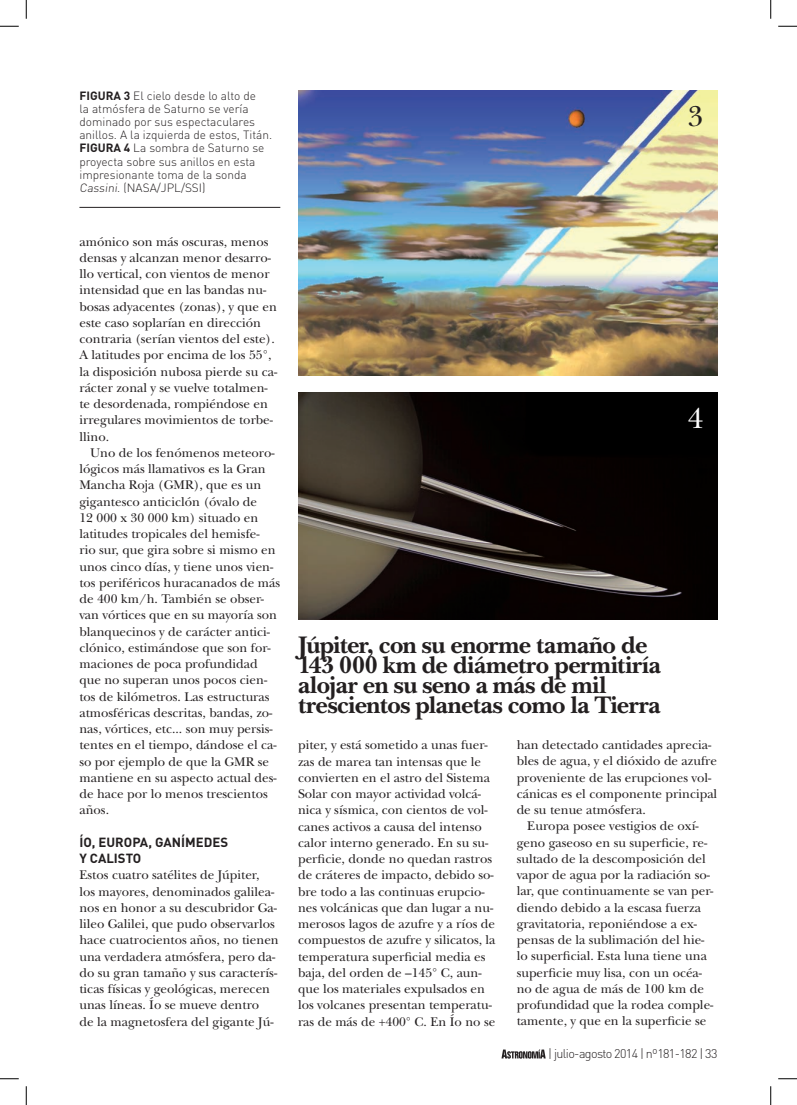
<style>
.page{position:relative;width:797px;height:1105px;background:#fff}
.page>*{position:absolute;margin:0;border:0;box-sizing:border-box;transform-origin:0 0}
.t1{font:30px "New Baskerville Std";color:#231f20}
.t2{font:30px "New Baskerville Std";color:#fff}
.t3{font:700 25px/20px "New Baskerville Std";letter-spacing:-.025em;color:#231f20}
.t4{font:13.12px/16.2px "New Baskerville Std";color:#231f20}
.t5{font:700 13.12px/16.2px "DIN";color:#231f20}
.t6{font:300 12.5px "DIN";letter-spacing:-.05em;color:#231f20}
.t7{font:300 11.88px/13.1px "DIN";color:#231f20}
.s1{font-weight:700}
</style>
<div class="page">
<svg style="left:501px;top:1049px;width:44px;height:9px"></svg>
<hr style="left:79px;top:207px;width:201px;height:1px;background:#231f20">
<img style="left:298px;top:90px;width:419px;height:285px">
<img style="left:298px;top:392px;width:419px;height:228px">
<svg style="left:0;top:25px;width:19px;height:2px"></svg>
<svg style="left:778px;top:25px;width:19px;height:2px"></svg>
<svg style="left:0;top:1078px;width:19px;height:1px"></svg>
<svg style="left:778px;top:1078px;width:19px;height:1px"></svg>
<svg style="left:25px;top:0;width:2px;height:19px"></svg>
<svg style="left:25px;top:1086px;width:2px;height:19px"></svg>
<svg style="left:770px;top:0;width:1px;height:19px"></svg>
<svg style="left:770px;top:1086px;width:1px;height:19px"></svg>
<p class="t7" style="left:79px;top:89px;width:194px"><span class="s1">FIGURA 3</span> El cielo desde lo alto de<br>la atmósfera de Saturno se vería dominado por sus espectaculares anillos. A la izquierda de estos, Titán.<br><span class="s1">FIGURA 4</span> La sombra de Saturno se proyecta sobre sus anillos en esta impresionante toma de la sonda<br>Cassini. (NASA/JPL/SSI)</p>
<h1 class="t1" style="left:687px;top:98px;width:17px">3</h1>
<p class="t4" style="left:79px;top:233px;width:199px">amónico son más oscuras, menos densas y alcanzan menor desarro&shy;llo vertical, con vientos de menor intensidad que en las bandas nu&shy;bosas adyacentes (zonas), y que en este caso soplarían en dirección contraria (serían vientos del este).<br>A latitudes por encima de los 55°, la disposición nubosa pierde su ca&shy;rácter zonal y se vuelve totalmen&shy;te desordenada, rompiéndose en irregulares movimientos de torbe&shy;llino.</p>
<p class="t4" style="left:79px;top:444px;width:202px;text-indent:11px">Uno de los fenómenos meteoro&shy;lógicos más llamativos es la Gran<br>Mancha Roja (GMR), que es un gigantesco anticiclón (óvalo de<br>12 000 x 30 000 km) situado en latitudes tropicales del hemisfe-<br>rio sur, que gira sobre si mismo en unos cinco días, y tiene unos vien&shy;tos periféricos huracanados de más de 400 km/h. También se obser&shy;van vórtices que en su mayoría son blanquecinos y de carácter antici&shy;clónico, estimándose que son for&shy;maciones de poca profundidad que no superan unos pocos cien&shy;tos de kilómetros. Las estructuras atmosféricas descritas, bandas, zo&shy;nas, vórtices, etc... son muy persis&shy;tentes en el tiempo, dándose el ca&shy;so por ejemplo de que la GMR se mantiene en su aspecto actual des&shy;de hace por lo menos trescientos años.</p>
<p class="t5" style="left:79px;top:833px;width:150px">ÍO, EUROPA, GANÍMEDES<br>Y CALISTO</p>
<p class="t4" style="left:79px;top:867px;width:201px">Estos cuatro satélites de Júpiter,<br>los mayores, denominados galilea&shy;nos en honor a su descubridor Ga&shy;lileo Galilei, que pudo observarlos hace cuatrocientos años, no tienen una verdadera atmósfera, pero da&shy;do su gran tamaño y sus caracterís&shy;ticas físicas y geológicas, merecen unas líneas. Ío se mueve dentro<br>de la magnetosfera del gigante Jú-</p>
<h1 class="t2" style="left:687px;top:401px;width:17px">4</h1>
<h2 class="t3" style="left:298px;top:635px;width:364px">Júpiter, con su enorme tamaño de<br>143 000 km de diámetro permitiría alojar en su seno a más de mil trescientos planetas como la Tierra</h2>
<p class="t4" style="left:298px;top:737px;width:199px">piter, y está sometido a unas fuer&shy;zas de marea tan intensas que le convierten en el astro del Sistema Solar con mayor actividad volcá&shy;nica y sísmica, con cientos de vol&shy;canes activos a causa del intenso calor interno generado. En su su&shy;perficie, donde no quedan rastros de cráteres de impacto, debido so&shy;bre todo a las continuas erupcio&shy;nes volcánicas que dan lugar a nu&shy;merosos lagos de azufre y a ríos de compuestos de azufre y silicatos, la temperatura superficial media es baja, del orden de –145° C, aun&shy;que los materiales expulsados en los volcanes presentan temperatu&shy;ras de más de +400° C. En Ío no se</p>
<p class="t4" style="left:516px;top:737px;width:202px">han detectado cantidades aprecia&shy;bles de agua, y el dióxido de azufre proveniente de las erupciones vol&shy;cánicas es el componente principal de su tenue atmósfera.</p>
<p class="t4" style="left:516px;top:818px;width:198px;text-indent:11px">Europa posee vestigios de oxí&shy;geno gaseoso en su superficie, re&shy;sultado de la descomposición del vapor de agua por la radiación so&shy;lar, que continuamente se van per&shy;diendo debido a la escasa fuerza gravitatoria, reponiéndose a ex&shy;pensas de la sublimación del hie&shy;lo superficial. Esta luna tiene una superficie muy lisa, con un océa&shy;no de agua de más de 100 km de profundidad que la rodea comple&shy;tamente, y que en la superficie se</p>
<p class="t6" style="left:548px;top:1046px;width:171px">| julio-agosto 2014 | nº181-182 | 33</p>
</div>
